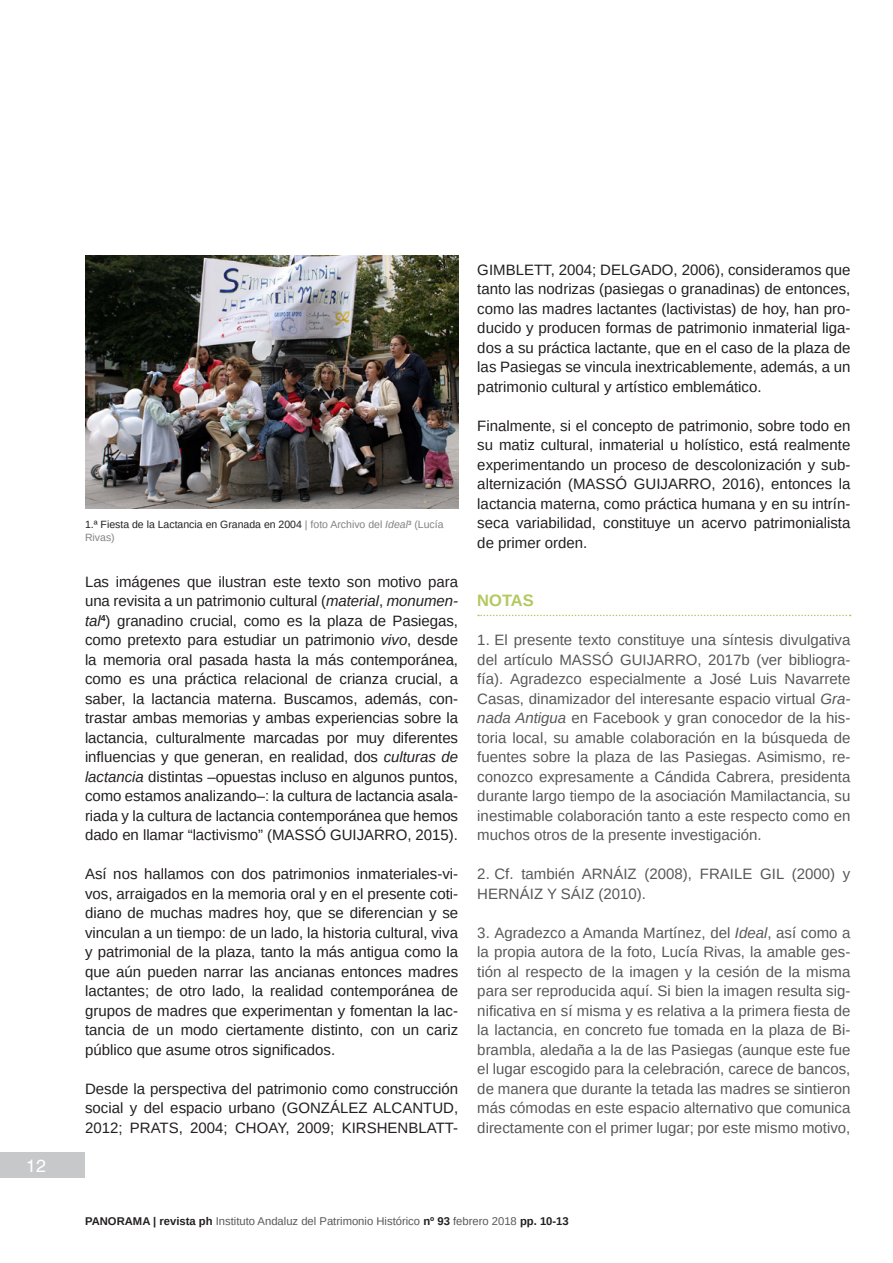
<style>
.page{position:relative;width:893px;height:1263px;background:#fff}
.page>*{position:absolute;margin:0;border:0;box-sizing:border-box;transform-origin:0 0}
.t1{font:18px "Swiss 721 BT";color:#fff}
.Noticia_notas_al_pie{font:700 16.5px "Arimo";color:#b3c85f}
.t2{font:15px/19.5px "Arimo";color:#231f20;text-align:justify}
.t3{font:15px/19.5px "Arimo";color:#57585a;text-align:justify}
.t4{font:11.25px "Arimo";color:#57585a}
.Pie_de_Foto{font:10.5px/12.6px "Arimo";color:#231f20}
.s1{color:#808285}
.s2{font-style:italic;color:#808285}
.s3{font-style:italic}
.s4{font-weight:700;color:#231f20}
</style>
<div class="page">
<div style="left:0;top:1152px;width:85px;height:26px;background:#c7c8ca"></div>
<svg style="left:478px;top:615px;width:373px;height:1px"></svg>
<img style="left:85px;top:255px;width:373px;height:254px">
<p class="t1" style="left:26px;top:1154px;width:21px">12</p>
<p class="Pie_de_Foto" style="left:85px;top:518px;width:360px">1.ª Fiesta de la Lactancia en Granada en 2004 <span class="s1">| foto Archivo del</span> <span class="s2">Ideal</span><sup>3</sup> <span class="s1">(Lucía<br>Rivas)</span></p>
<p class="t2" style="left:85px;top:572px;width:375px">Las imágenes que ilustran este texto son motivo para una revisita a un patrimonio cultural (<span class="s3">material</span>, <span class="s3">monumen&shy;tal</span><sup>4</sup>) granadino crucial, como es la plaza de Pasiegas, como pretexto para estudiar un patrimonio <span class="s3">vivo</span>, desde la memoria oral pasada hasta la más contemporánea, como es una práctica relacional de crianza crucial, a saber, la lactancia materna. Buscamos, además, con&shy;trastar ambas memorias y ambas experiencias sobre la lactancia, culturalmente marcadas por muy diferentes influencias y que generan, en realidad, dos <span class="s3">culturas de lactancia</span> distintas –opuestas incluso en algunos puntos, como estamos analizando–: la cultura de lactancia asala&shy;riada y la cultura de lactancia contemporánea que hemos dado en llamar “lactivismo” (MASSÓ GUIJARRO, 2015).</p>
<p class="t2" style="left:85px;top:864px;width:375px">Así nos hallamos con dos patrimonios inmateriales-vi&shy;vos, arraigados en la memoria oral y en el presente coti&shy;diano de muchas madres hoy, que se diferencian y se vinculan a un tiempo: de un lado, la historia cultural, viva y patrimonial de la plaza, tanto la más antigua como la que aún pueden narrar las ancianas entonces madres lactantes; de otro lado, la realidad contemporánea de grupos de madres que experimentan y fomentan la lac&shy;tancia de un modo ciertamente distinto, con un cariz público que asume otros significados.</p>
<p class="t2" style="left:85px;top:1079px;width:375px">Desde la perspectiva del patrimonio como construcción social y del espacio urbano (GONZÁLEZ ALCANTUD, 2012; PRATS, 2004; CHOAY, 2009; KIRSHENBLATT-</p>
<p class="t2" style="left:477px;top:260px;width:375px">GIMBLETT, 2004; DELGADO, 2006), consideramos que tanto las nodrizas (pasiegas o granadinas) de entonces, como las madres lactantes (lactivistas) de hoy, han pro&shy;ducido y producen formas de patrimonio inmaterial liga&shy;dos a su práctica lactante, que en el caso de la plaza de las Pasiegas se vincula inextricablemente, además, a un patrimonio cultural y artístico emblemático.</p>
<p class="t2" style="left:477px;top:416px;width:375px">Finalmente, si el concepto de patrimonio, sobre todo en su matiz cultural, inmaterial u holístico, está realmente experimentando un proceso de descolonización y sub&shy;alternización (MASSÓ GUIJARRO, 2016), entonces la lactancia materna, como práctica humana y en su intrín&shy;seca variabilidad, constituye un acervo patrimonialista de primer orden.</p>
<p class="Noticia_notas_al_pie" style="left:477px;top:589px;width:58px">NOTAS</p>
<p class="t3" style="left:477px;top:630px;width:375px">1. El presente texto constituye una síntesis divulgativa del artículo MASSÓ GUIJARRO, 2017b (ver bibliogra&shy;fía). Agradezco especialmente a José Luis Navarrete Casas, dinamizador del interesante espacio virtual <span class="s3">Gra&shy;nada Antigua</span> en Facebook y gran conocedor de la his&shy;toria local, su amable colaboración en la búsqueda de fuentes sobre la plaza de las Pasiegas. Asimismo, re&shy;conozco expresamente a Cándida Cabrera, presidenta durante largo tiempo de la asociación Mamilactancia, su inestimable colaboración tanto a este respecto como en muchos otros de la presente investigación.</p>
<p class="t3" style="left:477px;top:864px;width:375px">2. Cf. también ARNÁIZ (2008), FRAILE GIL (2000) y<br>HERNÁIZ Y SÁIZ (2010).</p>
<p class="t3" style="left:477px;top:923px;width:375px">3. Agradezco a Amanda Martínez, del <span class="s3">Ideal</span>, así como a la propia autora de la foto, Lucía Rivas, la amable ges&shy;tión al respecto de la imagen y la cesión de la misma para ser reproducida aquí. Si bien la imagen resulta sig&shy;nificativa en sí misma y es relativa a la primera fiesta de la lactancia, en concreto fue tomada en la plaza de Bi&shy;brambla, aledaña a la de las Pasiegas (aunque este fue el lugar escogido para la celebración, carece de bancos, de manera que durante la tetada las madres se sintieron más cómodas en este espacio alternativo que comunica directamente con el primer lugar; por este mismo motivo,</p>
<p class="t4" style="left:85px;top:1213px;width:485px"><span class="s4">PANORAMA | revista ph</span> Instituto Andaluz del Patrimonio Histórico <span class="s4">nº 93</span> febrero 2018 <span class="s4">pp. 10-13</span></p>
</div>
